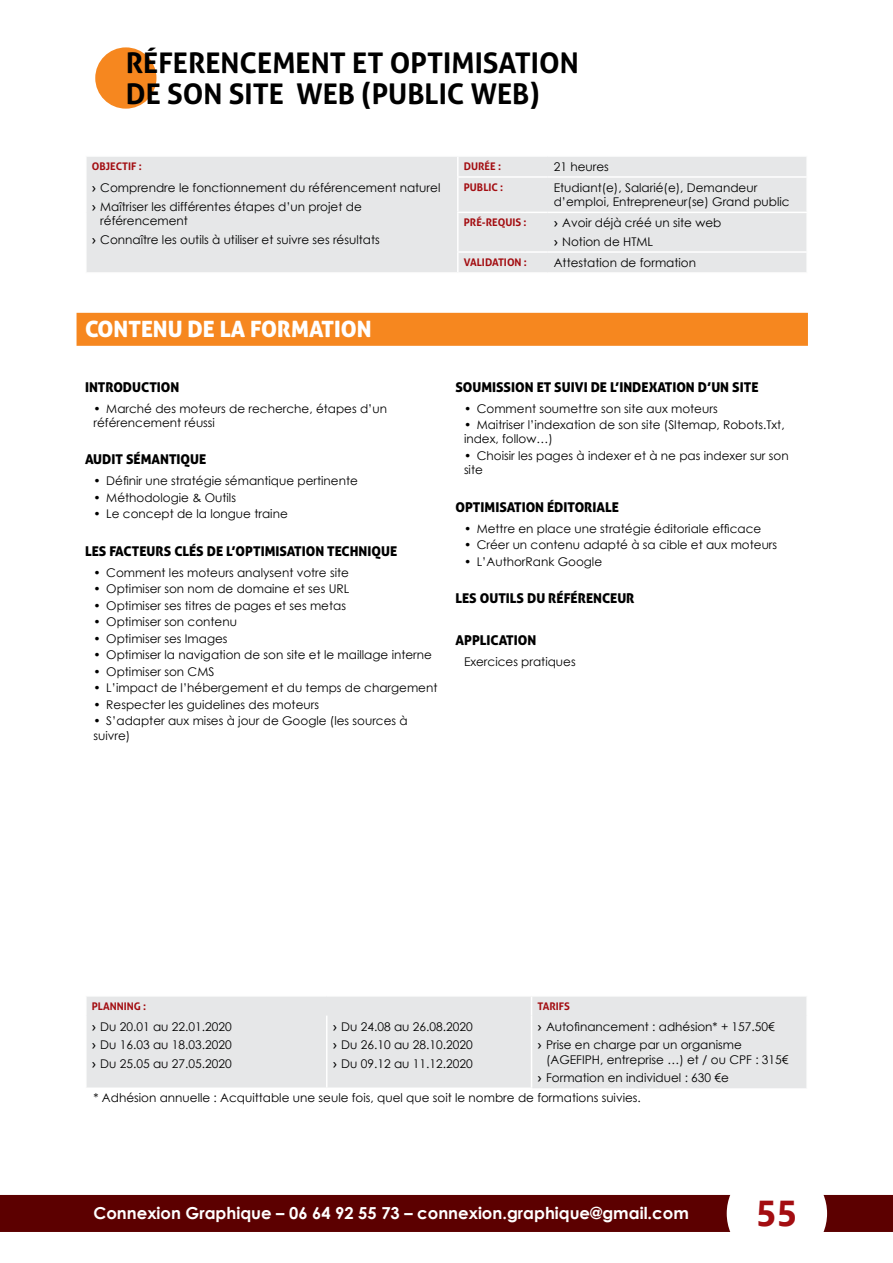
<style>
.page{position:relative;width:893px;height:1263px;background:#fff}
.page>*{position:absolute;margin:0;border:0;box-sizing:border-box;transform-origin:0 0}
.t1{font:700 36px "Ebrima";color:#a30d11}
.t2{font:700 28.5px/31.5px "Aller";color:#000}
.t3{font:22.5px "Aller Display";color:#fff}
.t4{font:700 16.5px "Century Gothic";color:#fff}
.t5{font:13.5px "Aller Display";color:#000}
.t6{font:12px/18.6px "Century Gothic";color:#000}
.t7{font:700 10.5px "Aller";color:#a30d11}
.s1{font-family:"Aller"}
</style>
<div class="page">
<div style="left:0;top:1195px;width:893px;height:37px;background:#5c0000"></div>
<div style="left:727px;top:1163px;width:100px;height:100px;background:#fff;border-radius:50%"></div>
<div style="left:95px;top:47px;width:61px;height:62px;background:#f6871f;border-radius:50%"></div>
<div style="left:87px;top:996px;width:719px;height:92px;background:#e6e7e8"></div>
<svg style="left:86px;top:997px;width:1px;height:18px"></svg>
<svg style="left:531px;top:996px;width:1px;height:19px"></svg>
<svg style="left:806px;top:997px;width:1px;height:18px"></svg>
<hr style="left:85px;top:1087px;width:242px;height:2px;background:#fff">
<hr style="left:327px;top:1087px;width:205px;height:2px;background:#fff">
<hr style="left:326px;top:1015px;width:1px;height:72px;background:#fff">
<hr style="left:531px;top:1015px;width:1px;height:72px;background:#fff">
<div style="left:77px;top:313px;width:731px;height:33px;background:#f6871f"></div>
<div style="left:87px;top:157px;width:719px;height:115px;background:#e6e7e8"></div>
<svg style="left:457px;top:157px;width:2px;height:19px"></svg>
<svg style="left:806px;top:157px;width:1px;height:19px"></svg>
<hr style="left:457px;top:176px;width:91px;height:2px;background:#fff">
<hr style="left:457px;top:178px;width:2px;height:34px;background:#fff">
<hr style="left:548px;top:176px;width:260px;height:2px;background:#fff">
<hr style="left:457px;top:212px;width:91px;height:1px;background:#fff">
<hr style="left:457px;top:213px;width:2px;height:38px;background:#fff">
<hr style="left:548px;top:212px;width:260px;height:1px;background:#fff">
<hr style="left:457px;top:251px;width:91px;height:2px;background:#fff">
<svg style="left:457px;top:253px;width:2px;height:19px"></svg>
<hr style="left:548px;top:251px;width:260px;height:2px;background:#fff">
<svg style="left:806px;top:253px;width:1px;height:19px"></svg>
<h2 class="t2" style="left:126px;top:47px;width:454px">RÉFERENCEMENT ET OPTIMISATION<br>DE SON SITE WEB (PUBLIC WEB)</h2>
<p class="t7" style="left:92px;top:159px;width:51px">OBJECTIF :</p>
<p class="t7" style="left:464px;top:159px;width:39px">DURÉE :</p>
<p class="t6" style="left:554px;top:157px;width:57px">21 heures</p>
<p class="t6" style="left:92px;top:178px;width:350px"><span class="s1">›</span> Comprendre le fonctionnement du référencement naturel <span class="s1">›</span> Maîtriser les différentes étapes d’un projet de</p>
<p class="t6" style="left:92px;top:211px;width:289px;text-indent:9px">référencement<br><span class="s1">›</span> Connaître les outils à utiliser et suivre ses résultats</p>
<p class="t7" style="left:464px;top:180px;width:41px">PUBLIC :</p>
<p class="t6" style="left:554px;top:180px;width:237px;line-height:14.4px">Etudiant(e), Salarié(e), Demandeur d’emploi, Entrepreneur(se) Grand public</p>
<p class="t7" style="left:464px;top:216px;width:64px">PRÉ-REQUIS :</p>
<p class="t6" style="left:554px;top:214px;width:169px"><span class="s1">›</span> Avoir déjà créé un site web <span class="s1">›</span> Notion de HTML</p>
<p class="t7" style="left:464px;top:256px;width:13px">VALIDATION</p>
<p class="t7" style="left:524px;top:256px;width:5px">:</p>
<p class="t6" style="left:554px;top:253px;width:144px">Attestation de formation</p>
<h3 class="t3" style="left:85px;top:315px;width:28px">CONTENU</h3>
<h3 class="t3" style="left:188px;top:315px;width:77px">DE LA FORMATION</h3>
<p class="t5" style="left:85px;top:378px;width:14px">INTRO</p>
<p class="t5" style="left:123px;top:378px;width:18px">DUCTION</p>
<p class="t6" style="left:94px;top:401px;width:295px;line-height:14.4px">• Marché des moteurs de recherche, étapes d’un référencement réussi</p>
<p class="t5" style="left:85px;top:451px;width:65px">AUDIT SÉMANTIQUE</p>
<p class="t6" style="left:94px;top:471px;width:266px">• Définir une stratégie sémantique pertinente</p>
<p class="t6" style="left:94px;top:488px;width:144px">• Méthodologie &amp; Outils</p>
<p class="t6" style="left:94px;top:504px;width:196px">• Le concept de la longue traine</p>
<p class="t5" style="left:85px;top:542px;width:8px">LES</p>
<p class="t5" style="left:109px;top:542px;width:9px">FACTEURS</p>
<p class="t5" style="left:174px;top:542px;width:87px">CLÉS DE L’OPTIMISATION</p>
<p class="t5" style="left:327px;top:542px;width:40px">TECHNIQUE</p>
<p class="t6" style="left:94px;top:563px;width:257px">• Comment les moteurs analysent votre site</p>
<p class="t6" style="left:94px;top:579px;width:257px">• Optimiser son nom de domaine et ses URL</p>
<p class="t6" style="left:94px;top:596px;width:254px">• Optimiser ses titres de pages et ses metas</p>
<p class="t6" style="left:94px;top:612px;width:145px">• Optimiser son contenu</p>
<p class="t6" style="left:94px;top:629px;width:136px">• Optimiser ses Images</p>
<p class="t6" style="left:94px;top:645px;width:340px">• Optimiser la navigation de son site et le maillage interne</p>
<p class="t6" style="left:94px;top:662px;width:122px">• Optimiser son CMS</p>
<p class="t6" style="left:94px;top:678px;width:345px">• L’impact de l’hébergement et du temps de chargement</p>
<p class="t6" style="left:94px;top:695px;width:227px">• Respecter les guidelines des moteurs</p>
<p class="t6" style="left:94px;top:713px;width:316px;line-height:14.4px">• S’adapter aux mises à jour de Google (les sources à suivre)</p>
<p class="t5" style="left:455px;top:378px;width:17px">SOUMISSION</p>
<p class="t5" style="left:537px;top:378px;width:129px">ET SUIVI DE L’IN DEXATION</p>
<p class="t5" style="left:698px;top:378px;width:42px">D’UN SITE</p>
<p class="t6" style="left:464px;top:399px;width:255px">• Comment soumettre son site aux moteurs</p>
<p class="t6" style="left:464px;top:417px;width:322px;line-height:14.4px">• Maitriser l’indexation de son site (SItemap, Robots.Txt, index, follow…)</p>
<p class="t6" style="left:464px;top:448px;width:326px;line-height:14.4px">• Choisir les pages à indexer et à ne pas indexer sur son site</p>
<p class="t5" style="left:455px;top:498px;width:26px">OPTIMISATION</p>
<p class="t5" style="left:547px;top:498px;width:25px">ÉDITORIA</p>
<p class="t5" style="left:605px;top:498px;width:14px">LE</p>
<p class="t6" style="left:464px;top:519px;width:299px">• Mettre en place une stratégie éditoriale efficace</p>
<p class="t6" style="left:464px;top:535px;width:315px">• Créer un contenu adapté à sa cible et aux moteurs</p>
<p class="t6" style="left:464px;top:552px;width:140px">• L’AuthorRank Google</p>
<p class="t5" style="left:455px;top:590px;width:8px">LES</p>
<p class="t5" style="left:480px;top:590px;width:9px">OUTI</p>
<p class="t5" style="left:510px;top:590px;width:77px">LS DU RÉFÉRENCEUR</p>
<p class="t5" style="left:455px;top:631px;width:39px">APPLICATION</p>
<p class="t6" style="left:464px;top:652px;width:113px">Exercices pratiques</p>
<p class="t7" style="left:92px;top:999px;width:14px">PLANNING</p>
<p class="t7" style="left:143px;top:999px;width:5px">:</p>
<p class="t7" style="left:537px;top:999px;width:12px">TARIFS</p>
<p class="t6" style="left:92px;top:1017px;width:141px;text-align:justify"><span class="s1">›</span> Du 20.01 au 22.01.2020 <span class="s1">›</span> Du 16.03 au 18.03.2020 <span class="s1">›</span> Du 25.05 au 27.05.2020</p>
<p class="t6" style="left:333px;top:1017px;width:141px;text-align:justify"><span class="s1">›</span> Du 24.08 au 26.08.2020 <span class="s1">›</span> Du 26. 10 au 28. 10.2020 <span class="s1">›</span> Du 09. 12 au 11. 12.2020</p>
<p class="t6" style="left:538px;top:1017px;width:239px"><span class="s1">›</span> Autofinancement : adhésion* + 157.50€ <span class="s1">›</span> Prise en charge par un organisme</p>
<p class="t6" style="left:546px;top:1050px;width:244px">(AGEFIPH, entreprise …) et / ou CPF : 315€</p>
<p class="t6" style="left:538px;top:1068px;width:193px"><span class="s1">›</span> Formation en individuel : 630 €e</p>
<p class="t6" style="left:94px;top:1088px;width:547px">* Adhésion annuelle : Acquittable une seule fois, quel que soit le nombre de formations suivies.</p>
<h3 class="t4" style="left:94px;top:1200px;width:597px">Connexion Graphique – 06 64 92 55 73 – connexion.graphique@gmail.com</h3>
<h1 class="t1" style="left:756px;top:1186px;width:43px">55</h1>
</div>
